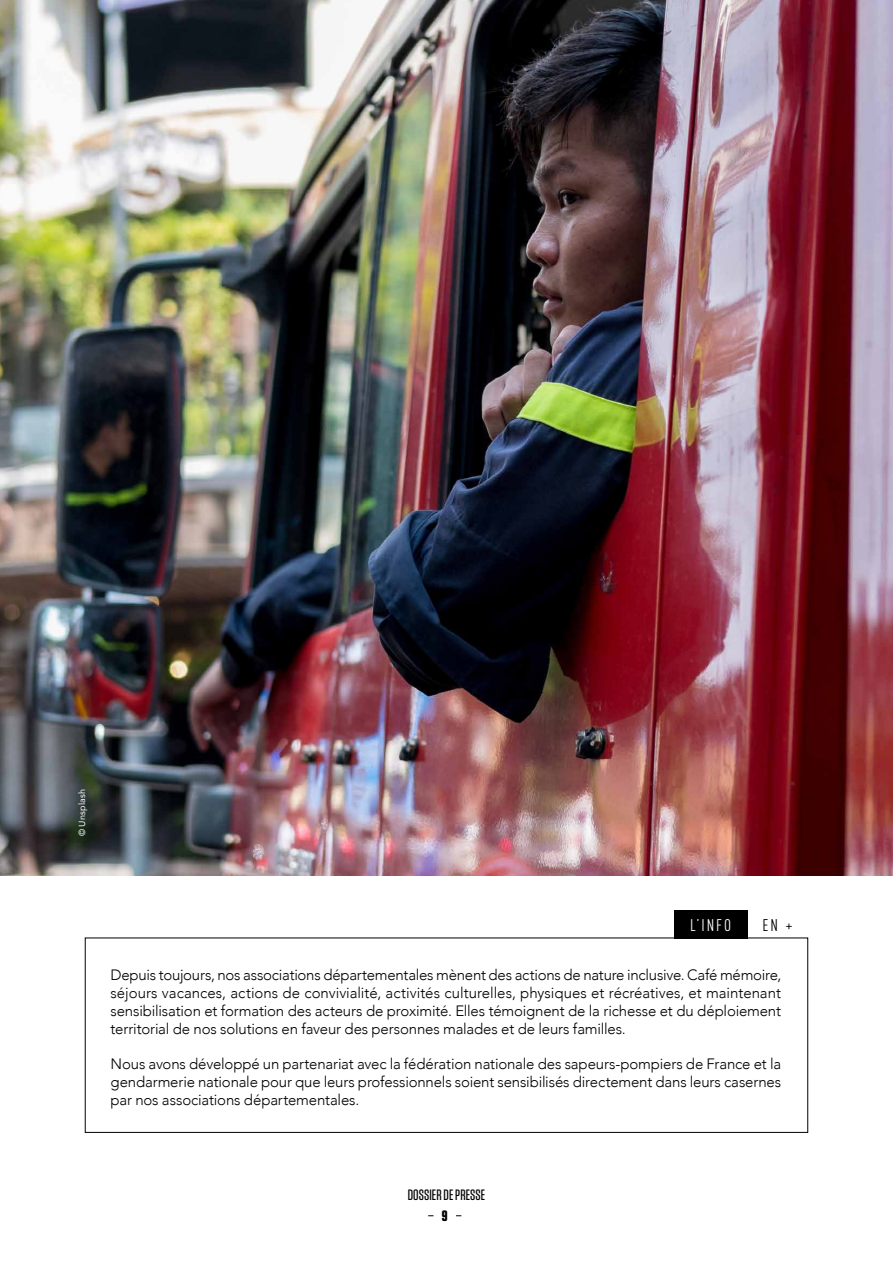
<style>
.page{position:relative;width:893px;height:1263px;background:#fff}
.page>*{position:absolute;margin:0;border:0;box-sizing:border-box;transform-origin:0 0}
.t1{font:16.65px "DIN Cond";color:#fff}
.t2{font:16.65px "DIN Cond";color:#000}
.t3{font:300 15px/18px "Avenir";letter-spacing:-.01em;color:#000;text-align:justify}
.t4{font:500 15px "Tungsten";letter-spacing:.01em;color:#000}
.t5{font:700 15px "Tungsten";color:#000}
.t6{font:9px "Avenir";letter-spacing:.03em;color:#fff}
</style>
<div class="page">
<img style="left:0;top:0;width:893px;height:875px">
<div style="left:674px;top:910px;width:73px;height:28px;background:#000"></div>
<p class="t6" style="left:75px;top:836px;width:49px;rotate:-90deg">© Unsplash</p>
<p class="t1" style="left:690px;top:915px;width:43px">L’INFO</p>
<p class="t2" style="left:762px;top:915px;width:32px">EN +</p>
<p class="t3" style="left:111px;top:966px;width:672px">Depuis toujours, nos associations départementales mènent des actions de nature inclusive. Café mémoire, séjours vacances, actions de convivialité, activités culturelles, physiques et récréatives, et maintenant sensibilisation et formation des acteurs de proximité. Elles témoignent de la richesse et du déploiement territorial de nos solutions en faveur des personnes malades et de leurs familles.</p>
<p class="t3" style="left:111px;top:1055px;width:672px">Nous avons développé un partenariat avec la fédération nationale des sapeurs-pompiers de France et la gendarmerie nationale pour que leurs professionnels soient sensibilisés directement dans leurs casernes par nos associations départementales.</p>
<p class="t4" style="left:408px;top:1187px;width:79px">DOSSIER DE PRESSE</p>
<p class="t5" style="left:442px;top:1207px;width:7px">9</p>
</div>
